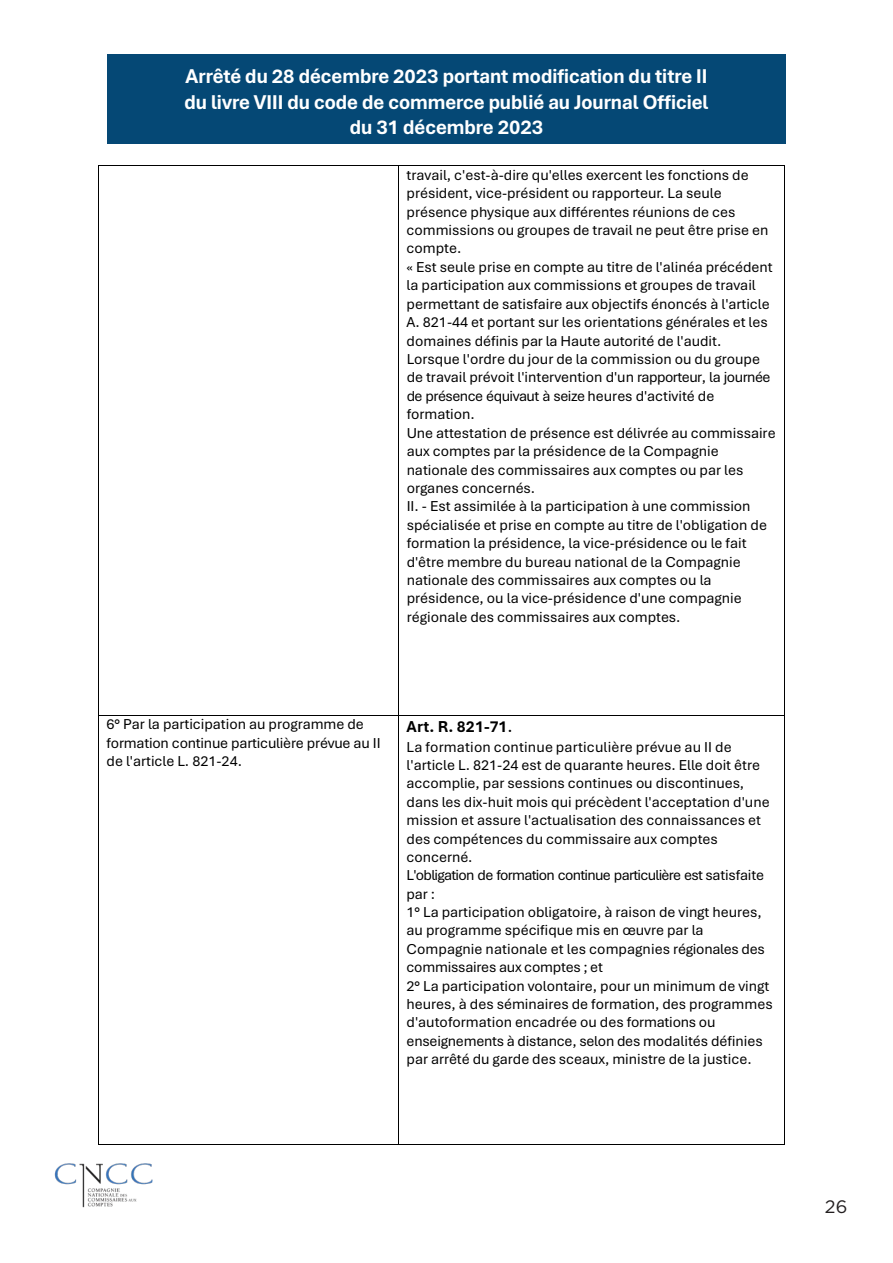
<style>
.page{position:relative;width:893px;height:1263px;background:#fff}
.page>*{position:absolute;margin:0;border:0;box-sizing:border-box;transform-origin:0 0}
.t1{font:700 21px/25.2px "Aptos Display";color:#fff;text-align:center}
.t2{font:700 21px/25.8px "Aptos";letter-spacing:.005em;color:#fff;text-align:center}
.t3{font:18px "Gotham";color:#231f20}
.t4{font:700 16.65px "Aptos";letter-spacing:.01em;color:#000}
.t5{font:15.15px/18.5px "Aptos";color:#000}
.s1{font-weight:400;font-size:18.15px}
</style>
<div class="page">
<img style="left:54px;top:1163px;width:99px;height:44px">
<hr style="left:99px;top:165px;width:299px;height:1px;background:#000">
<hr style="left:399px;top:165px;width:385px;height:1px;background:#000">
<hr style="left:98px;top:166px;width:1px;height:549px;background:#000">
<hr style="left:398px;top:166px;width:1px;height:549px;background:#000">
<hr style="left:784px;top:166px;width:1px;height:549px;background:#000">
<hr style="left:99px;top:715px;width:299px;height:1px;background:#000">
<hr style="left:399px;top:715px;width:385px;height:1px;background:#000">
<hr style="left:98px;top:715px;width:1px;height:429px;background:#000">
<hr style="left:99px;top:1144px;width:299px;height:1px;background:#000">
<hr style="left:398px;top:715px;width:1px;height:429px;background:#000">
<hr style="left:399px;top:1144px;width:385px;height:1px;background:#000">
<hr style="left:784px;top:715px;width:1px;height:429px;background:#000">
<div style="left:107px;top:54px;width:679px;height:90px;background:#054875"></div>
<p class="t2" style="left:115px;top:60px;width:653px">Arrêté du 28 décembre 2023 portant modification du titre II du livre<br>VIII du code de commerce publié au Journal O=iciel du 31 décembre<br>2023</p>
<p class="t5" style="left:407px;top:165px;width:370px">travail, c'est-à-dire qu'elles exercent les fonctions de président, vice-président ou rapporteur. La seule présence physique aux diGérentes réunions de ces commissions ou groupes de travail ne peut être prise en compte.<br>« Est seule prise en compte au titre de l'alinéa précédent la participation aux commissions et groupes de travail permettant de satisfaire aux objectifs énoncés à l'article A. 821-44 et portant sur les orientations générales et les domaines définis par la Haute autorité de l'audit.<br>Lorsque l'ordre du jour de la commission ou du groupe de travail prévoit l'intervention d'un rapporteur, la journée de présence équivaut à seize heures d'activité de formation.<br>Une attestation de présence est délivrée au commissaire aux comptes par la présidence de la Compagnie nationale des commissaires aux comptes ou par les organes concernés.<br>II. - Est assimilée à la participation à une commission spécialisée et prise en compte au titre de l'obligation de formation la présidence, la vice-présidence ou le fait d'être membre du bureau national de la Compagnie nationale des commissaires aux comptes ou la présidence, ou la vice-présidence d'une compagnie régionale des commissaires aux comptes.</p>
<p class="t1" style="left:184px;top:63px;width:525px">Arrêté du 28 décembre 2023 portant modification du titre II du livre VIII du code de commerce publié au Journal Officiel du 31 décembre 2023</p>
<p class="t5" style="left:107px;top:715px;width:276px">6° Par la participation au programme de formation continue particulière prévue au II de l'article L. 821-24.</p>
<p class="t4" style="left:407px;top:715px;width:108px">Art. R. 821-71<span class="s1">.</span></p>
<p class="t5" style="left:407px;top:737px;width:368px">La formation continue particulière prévue au II de l'article L. 821-24 est de quarante heures. Elle doit être accomplie, par sessions continues ou discontinues, dans les dix-huit mois qui précèdent l'acceptation d'une mission et assure l'actualisation des connaissances et des compétences du commissaire aux comptes concerné.<br>L'obligation de formation continue particulière est satisfaite par :<br>1° La participation obligatoire, à raison de vingt heures, au programme spécifique mis en œuvre par la Compagnie nationale et les compagnies régionales des commissaires aux comptes ; et<br>2° La participation volontaire, pour un minimum de vingt heures, à des séminaires de formation, des programmes d'autoformation encadrée ou des formations ou enseignements à distance, selon des modalités définies par arrêté du garde des sceaux, ministre de la justice.</p>
<p class="t3" style="left:825px;top:1195px;width:24px">26</p>
</div>
